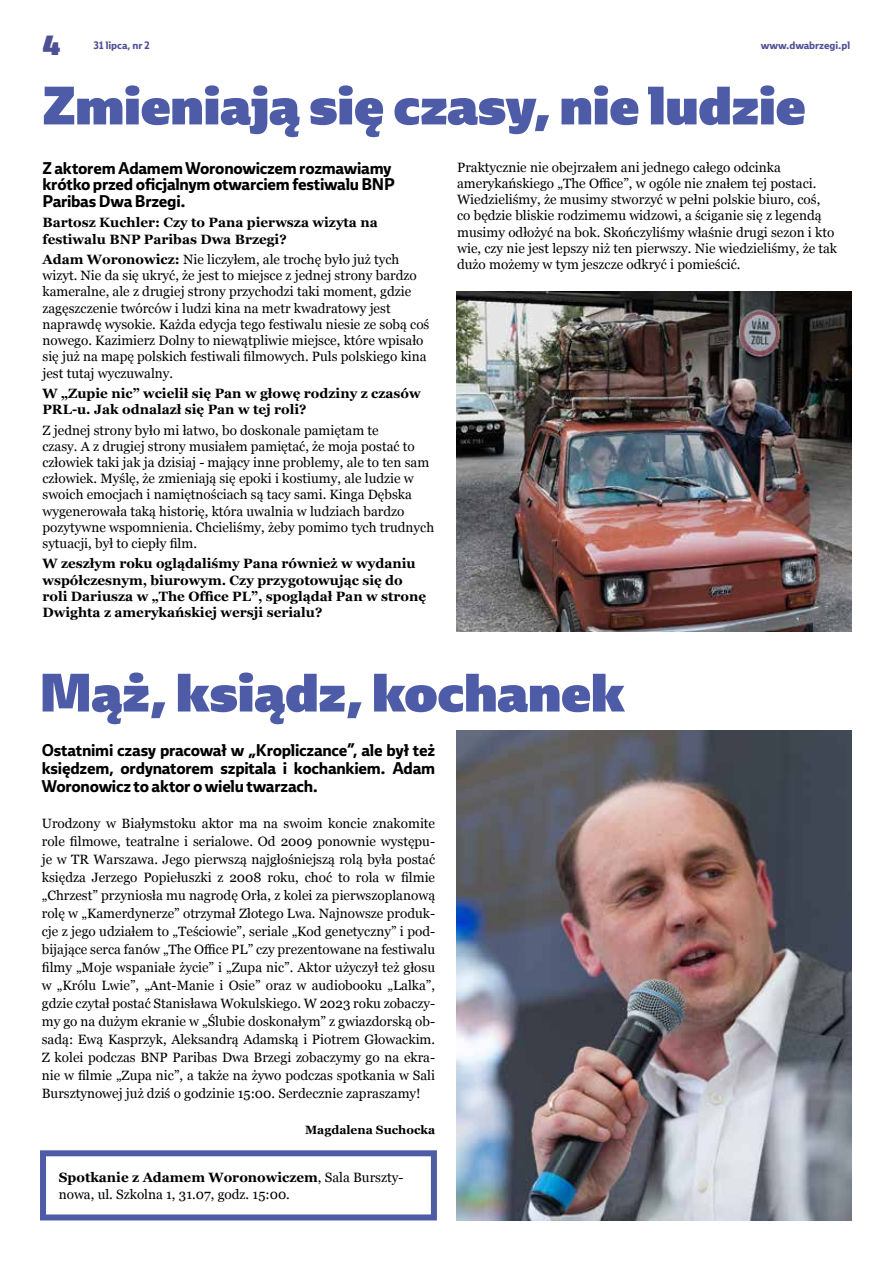
<style>
.page{position:relative;width:893px;height:1263px;background:#fff}
.page>*{position:absolute;margin:0;border:0;box-sizing:border-box;transform-origin:0 0}
.t1{font:52.5px "Ebony Bl";color:#4e5ca7}
.t2{font:27px "Ebony Bl";color:#4e5096}
.t3{font:700 16.5px/16.5px "Ebony";letter-spacing:-.015em;color:#000}
.t4{font:13.5px/16.2px "Georgia";color:#000}
.t5{font:700 13.5px/16.2px "Georgia";color:#000}
.t6{font:700 12px "Georgia";color:#000}
.t7{font:700 10.5px "Ebony";color:#4e5096}
.s1{font-weight:700}
</style>
<div class="page">
<img style="left:456px;top:291px;width:395px;height:340px">
<img style="left:456px;top:730px;width:395px;height:490px">
<div style="left:40px;top:1150px;width:397px;height:70px;border:6px solid #4e5ca7"></div>
<h2 class="t2" style="left:43px;top:27px;width:20px">4</h2>
<p class="t7" style="left:93px;top:38px;width:58px">31 lipca, nr 2</p>
<p class="t7" style="left:761px;top:38px;width:91px">www.dwabrzegi.pl</p>
<h1 class="t1" style="left:42px;top:69px;width:765px">Zmieniają się czasy, nie ludzie</h1>
<p class="t3" style="left:43px;top:160px;width:354px">Z aktorem Adamem Woronowiczem rozmawiamy krótko przed oficjalnym otwarciem festiwalu BNP<br>Paribas Dwa Brzegi.</p>
<p class="t5" style="left:43px;top:214px;width:337px">Bartosz Kuchler: Czy to Pana pierwsza wizyta na festiwalu BNP Paribas Dwa Brzegi?</p>
<p class="t4" style="left:43px;top:251px;width:388px"><span class="s1">Adam Woronowicz:</span> Nie liczyłem, ale trochę było już tych wizyt. Nie da się ukryć, że jest to miejsce z jednej strony bardzo kameralne, ale z drugiej strony przychodzi taki moment, gdzie zagęszczenie twórców i ludzi kina na metr kwadratowy jest naprawdę wysokie. Każda edycja tego festiwalu niesie ze sobą coś nowego. Kazimierz Dolny to niewątpliwie miejsce, które wpisało się już na mapę polskich festiwali filmowych. Puls polskiego kina jest tutaj wyczuwalny.</p>
<p class="t5" style="left:43px;top:384px;width:380px">W „Zupie nic” wcielił się Pan w głowę rodziny z czasów<br>PRL-u. Jak odnalazł się Pan w tej roli?</p>
<p class="t4" style="left:43px;top:421px;width:393px">Z jednej strony było mi łatwo, bo doskonale pamiętam te<br>czasy. A z drugiej strony musiałem pamiętać, że moja postać to człowiek taki jak ja dzisiaj - mający inne problemy, ale to ten sam człowiek. Myślę, że zmieniają się epoki i kostiumy, ale ludzie w swoich emocjach i namiętnościach są tacy sami. Kinga Dębska wygenerowała taką historię, która uwalnia w ludziach bardzo pozytywne wspomnienia. Chcieliśmy, żeby pomimo tych trudnych sytuacji, był to ciepły film.</p>
<p class="t5" style="left:43px;top:555px;width:385px">W zeszłym roku oglądaliśmy Pana również w wydaniu współczesnym, biurowym. Czy przygotowując się do roli Dariusza w „The Office PL”, spoglądał Pan w stronę Dwighta z amerykańskiej wersji serialu?</p>
<p class="t4" style="left:457px;top:158px;width:381px">Praktycznie nie obejrzałem ani jednego całego odcinka amerykańskiego „The Office”, w ogóle nie znałem tej postaci.<br>Wiedzieliśmy, że musimy stworzyć w pełni polskie biuro, coś, co będzie bliskie rodzimemu widzowi, a ściganie się z legendą musimy odłożyć na bok. Skończyliśmy właśnie drugi sezon i kto wie, czy nie jest lepszy niż ten pierwszy. Nie wiedzieliśmy, że tak dużo możemy w tym jeszcze odkryć i pomieścić.</p>
<h1 class="t1" style="left:40px;top:656px;width:586px">Mąż, ksiądz, kochanek</h1>
<p class="t3" style="left:42px;top:741px;width:395px;line-height:18px;text-align:justify">Ostatnimi czasy pracował w „Kropliczance”, ale był też księdzem, ordynatorem szpitala i kochankiem. Adam Woronowicz to aktor o wielu twarzach.</p>
<p class="t4" style="left:42px;top:814px;width:395px;line-height:18px;text-align:justify">Urodzony w Białymstoku aktor ma na swoim koncie znakomite role filmowe, teatralne i serialowe. Od 2009 ponownie występu&shy;je w TR Warszawa. Jego pierwszą najgłośniejszą rolą była postać księdza Jerzego Popiełuszki z 2008 roku, choć to rola w filmie „Chrzest” przyniosła mu nagrodę Orła, z kolei za pierwszoplanową rolę w „Kamerdynerze” otrzymał Złotego Lwa. Najnowsze produk&shy;cje z jego udziałem to „Teściowie”, seriale „Kod genetyczny” i pod&shy;bijające serca fanów „The Office PL” czy prezentowane na festiwalu filmy „Moje wspaniałe życie” i „Zupa nic”. Aktor użyczył też głosu w „Królu Lwie”, „Ant-Manie i Osie” oraz w audiobooku „Lalka”, gdzie czytał postać Stanisława Wokulskiego. W 2023 roku zobaczy&shy;my go na dużym ekranie w „Ślubie doskonałym” z gwiazdorską ob&shy;sadą: Ewą Kasprzyk, Aleksandrą Adamską i Piotrem Głowackim.<br>Z kolei podczas BNP Paribas Dwa Brzegi zobaczymy go na ekra&shy;nie w filmie „Zupa nic”, a także na żywo podczas spotkania w Sali Bursztynowej już dziś o godzinie 15:00. Serdecznie zapraszamy!</p>
<p class="t6" style="left:305px;top:1121px;width:132px">Magdalena Suchocka</p>
<p class="t4" style="left:59px;top:1169px;width:346px"><span class="s1">Spotkanie z Adamem Woronowiczem</span>, Sala Burszty&shy;nowa, ul. Szkolna 1, 31.07, godz. 15:00.</p>
</div>
